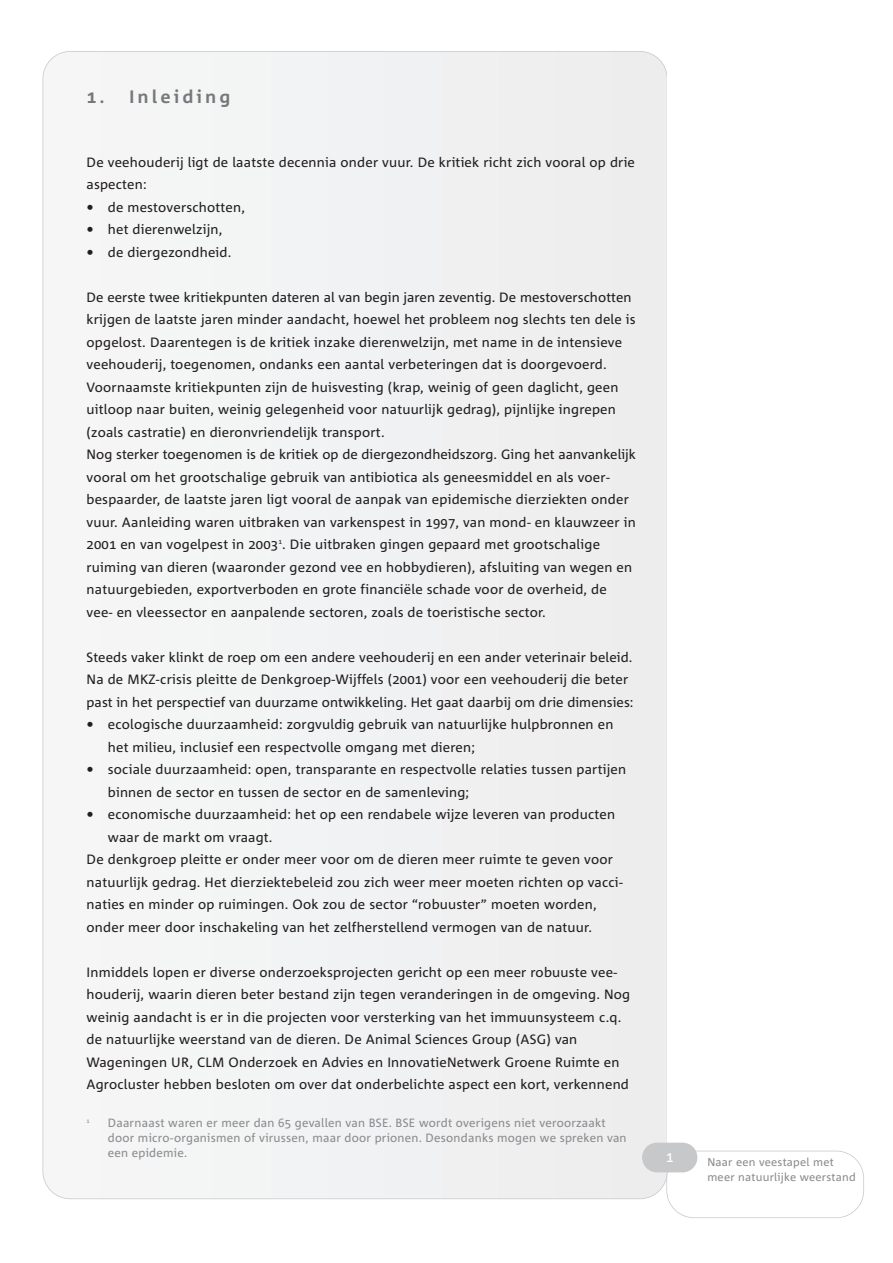
<style>
.page{position:relative;width:893px;height:1263px;background:#fff}
.page>*{position:absolute;margin:0;border:0;box-sizing:border-box;transform-origin:0 0}
.t1{font:700 18px "Agrofont";letter-spacing:.17em;color:#76787b}
.t2{font:15px "Agrofont";color:#fff}
.t3{font:13.5px/22.5px "Agrofont";letter-spacing:.015em;color:#231f20}
.t4{font:12px/15px "Agrofont";letter-spacing:.02em;color:#8a8c8f}
.t5{font:11.25px/15.8px "Agrofont";letter-spacing:.02em;color:#8a8c8f}
.t6{font:6px "Agrofont";color:#8a8c8f}
</style>
<div class="page">
<div style="left:43px;top:51px;width:66px;height:1148px;background:#f6f6f7"></div>
<div style="left:89px;top:51px;width:77px;height:1148px;background:#f5f5f6"></div>
<div style="left:145px;top:51px;width:78px;height:1148px;background:#f4f5f5"></div>
<div style="left:202px;top:51px;width:78px;height:1148px;background:#f3f4f4"></div>
<div style="left:259px;top:51px;width:78px;height:1148px;background:#f2f3f4"></div>
<div style="left:316px;top:51px;width:78px;height:1148px;background:#f1f2f3"></div>
<div style="left:373px;top:51px;width:78px;height:1148px;background:#f0f1f2"></div>
<div style="left:430px;top:51px;width:78px;height:1148px;background:#f0f0f1"></div>
<div style="left:487px;top:51px;width:78px;height:1148px;background:#efeff0"></div>
<div style="left:544px;top:51px;width:78px;height:1148px;background:#eeeeef"></div>
<div style="left:601px;top:51px;width:66px;height:1148px;background:#ededee"></div>
<div style="left:666px;top:1151px;width:198px;height:67px;border:2px solid #c7c8ca;border-radius:28px"></div>
<div style="left:642px;top:1143px;width:55px;height:29px;background:#c7c8ca;border-radius:15px"></div>
<h1 class="t1" style="left:87px;top:90px;width:145px">1. Inleiding</h1>
<p class="t3" style="left:87px;top:152px;width:550px">De veehouderij ligt de laatste decennia onder vuur. De kritiek richt zich vooral op drie aspecten:</p>
<p class="t3" style="left:87px;top:197px;width:160px">• de mestoverschotten,</p>
<p class="t3" style="left:87px;top:219px;width:137px">• het dierenwelzijn,</p>
<p class="t3" style="left:87px;top:242px;width:146px">• de diergezondheid.</p>
<p class="t3" style="left:87px;top:287px;width:551px">De eerste twee kritiekpunten dateren al van begin jaren zeventig. De mestoverschotten krijgen de laatste jaren minder aandacht, hoewel het probleem nog slechts ten dele is opgelost. Daarentegen is de kritiek inzake dierenwelzijn, met name in de intensieve veehouderij, toegenomen, ondanks een aantal verbeteringen dat is doorgevoerd.<br>Voornaamste kritiekpunten zijn de huisvesting (krap, weinig of geen daglicht, geen uitloop naar buiten, weinig gelegenheid voor natuurlijk gedrag), pijnlijke ingrepen (zoals castratie) en dieronvriendelijk transport.<br>Nog sterker toegenomen is de kritiek op de diergezondheidszorg. Ging het aanvankelijk vooral om het grootschalige gebruik van antibiotica als geneesmiddel en als voer&shy;bespaarder, de laatste jaren ligt vooral de aanpak van epidemische dierziekten onder vuur. Aanleiding waren uitbraken van varkenspest in 1997, van mond- en klauwzeer in 2001 en van vogelpest in 2003<sup>1</sup>. Die uitbraken gingen gepaard met grootschalige ruiming van dieren (waaronder gezond vee en hobbydieren), afsluiting van wegen en natuurgebieden, exportverboden en grote financiële schade voor de overheid, de vee- en vleessector en aanpalende sectoren, zoals de toeristische sector.</p>
<p class="t3" style="left:87px;top:647px;width:549px">Steeds vaker klinkt de roep om een andere veehouderij en een ander veterinair beleid.<br>Na de MKZ-crisis pleitte de Denkgroep-Wijffels (2001) voor een veehouderij die beter past in het perspectief van duurzame ontwikkeling. Het gaat daarbij om drie dimensies:</p>
<p class="t3" style="left:108px;top:714px;width:507px;text-indent:-21px">• ecologische duurzaamheid: zorgvuldig gebruik van natuurlijke hulpbronnen en het milieu, inclusief een respectvolle omgang met dieren;</p>
<p class="t3" style="left:108px;top:759px;width:520px;text-indent:-21px">• sociale duurzaamheid: open, transparante en respectvolle relaties tussen partijen binnen de sector en tussen de sector en de samenleving;</p>
<p class="t3" style="left:87px;top:804px;width:530px">• economische duurzaamheid: het op een rendabele wijze leveren van producten</p>
<p class="t3" style="left:108px;top:827px;width:166px">waar de markt om vraagt.</p>
<p class="t3" style="left:87px;top:849px;width:528px">De denkgroep pleitte er onder meer voor om de dieren meer ruimte te geven voor</p>
<p class="t3" style="left:87px;top:872px;width:538px">natuurlijk gedrag. Het dierziektebeleid zou zich weer meer moeten richten op vacci-</p>
<p class="t3" style="left:87px;top:894px;width:512px">naties en minder op ruimingen. Ook zou de sector “robuuster” moeten worden,</p>
<p class="t3" style="left:87px;top:917px;width:507px">onder meer door inschakeling van het zelfherstellend vermogen van de natuur.</p>
<p class="t3" style="left:87px;top:962px;width:545px">Inmiddels lopen er diverse onderzoeksprojecten gericht op een meer robuuste vee&shy;houderij, waarin dieren beter bestand zijn tegen veranderingen in de omgeving. Nog weinig aandacht is er in die projecten voor versterking van het immuunsysteem c.q. de natuurlijke weerstand van de dieren. De Animal Sciences Group (ASG) van Wageningen UR, CLM Onderzoek en Advies en InnovatieNetwerk Groene Ruimte en Agrocluster hebben besloten om over dat onderbelichte aspect een kort, verkennend</p>
<p class="t6" style="left:87px;top:1118px;width:5px">1</p>
<p class="t4" style="left:108px;top:1116px;width:520px">Daarnaast waren er meer dan 65 gevallen van BSE. BSE wordt overigens niet veroorzaakt door micro-organismen of virussen, maar door prionen. Desondanks mogen we spreken van een epidemie.</p>
<p class="t2" style="left:666px;top:1151px;width:9px">1</p>
<p class="t5" style="left:707px;top:1155px;width:150px">Naar een veestapel met meer natuurlijke weerstand</p>
</div>
